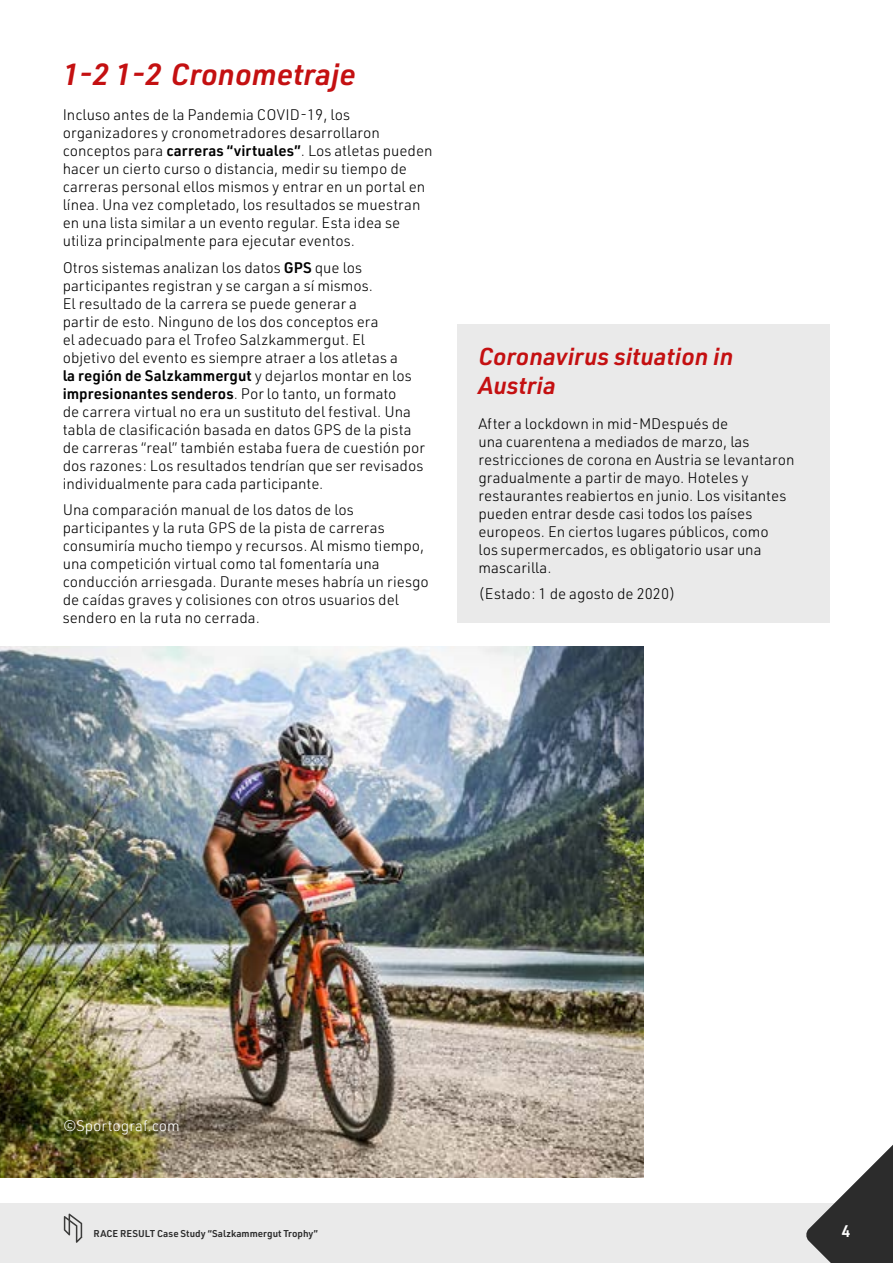
<style>
.page{position:relative;width:893px;height:1263px;background:#fff}
.page>*{position:absolute;margin:0;border:0;box-sizing:border-box;transform-origin:0 0}
.t1{font:italic 600 30px "URWDIN";color:#c41011}
.t2{font:italic 600 24px/28.8px "URWDIN";color:#c41011}
.t3{font:600 16.5px "URWDIN";color:#fff}
.t4{font:300 15px/18px "URWDIN";color:#000}
.t5{font:300 15px "URWDIN";color:#fff}
.t6{font:600 9.75px "URWDIN";color:#2c2c2c}
.s1{font-weight:600}
</style>
<div class="page">
<img style="left:0;top:646px;width:643px;height:532px">
<div style="left:0;top:1203px;width:893px;height:60px;background:#eaeaea"></div>
<svg style="left:64px;top:1213px;width:18px;height:30px"></svg>
<svg style="left:806px;top:1145px;width:87px;height:118px"></svg>
<div style="left:457px;top:324px;width:373px;height:299px;background:#eaeaea"></div>
<h1 class="t1" style="left:63px;top:54px;width:295px">1-2 1-2 Cronometraje</h1>
<p class="t4" style="left:63px;top:105px;width:371px">Incluso antes de la Pandemia COVID-19, los organizadores y cronometradores desarrollaron conceptos para <span class="s1">carreras “virtuales”</span>. Los atletas pueden hacer un cierto curso o distancia, medir su tiempo de carreras personal ellos mismos y entrar en un portal en línea. Una vez completado, los resultados se muestran en una lista similar a un evento regular. Esta idea se utiliza principalmente para ejecutar eventos.</p>
<p class="t4" style="left:63px;top:258px;width:364px">Otros sistemas analizan los datos <span class="s1">GPS</span> que los participantes registran y se cargan a sí mismos.<br>El resultado de la carrera se puede generar a<br>partir de esto. Ninguno de los dos conceptos era<br>el adecuado para el Trofeo Salzkammergut. El<br>objetivo del evento es siempre atraer a los atletas a<br><span class="s1">la región de Salzkammergut</span> y dejarlos montar en los <span class="s1">impresionantes senderos</span>. Por lo tanto, un formato<br>de carrera virtual no era un sustituto del festival. Una tabla de clasificación basada en datos GPS de la pista de carreras “real” también estaba fuera de cuestión por dos razones: Los resultados tendrían que ser revisados individualmente para cada participante.</p>
<p class="t4" style="left:63px;top:500px;width:368px">Una comparación manual de los datos de los participantes y la ruta GPS de la pista de carreras consumiría mucho tiempo y recursos. Al mismo tiempo, una competición virtual como tal fomentaría una conducción arriesgada. Durante meses habría un riesgo de caídas graves y colisiones con otros usuarios del sendero en la ruta no cerrada.</p>
<h2 class="t2" style="left:478px;top:341px;width:257px">Coronavirus situation in<br>Austria</h2>
<p class="t4" style="left:478px;top:414px;width:318px">After a lockdown in mid-MDespués de<br>una cuarentena a mediados de marzo, las restricciones de corona en Austria se levantaron gradualmente a partir de mayo. Hoteles y restaurantes reabiertos en junio. Los visitantes pueden entrar desde casi todos los países europeos. En ciertos lugares públicos, como<br>los supermercados, es obligatorio usar una mascarilla.</p>
<p class="t4" style="left:478px;top:585px;width:199px">(Estado: 1 de agosto de 2020)</p>
<p class="t5" style="left:64px;top:1116px;width:118px">©Sportograf.com</p>
<p class="t6" style="left:94px;top:1226px;width:226px">RACE RESULT Case Study “Salzkammergut Trophy”</p>
<p class="t3" style="left:841px;top:1220px;width:10px">4</p>
</div>
